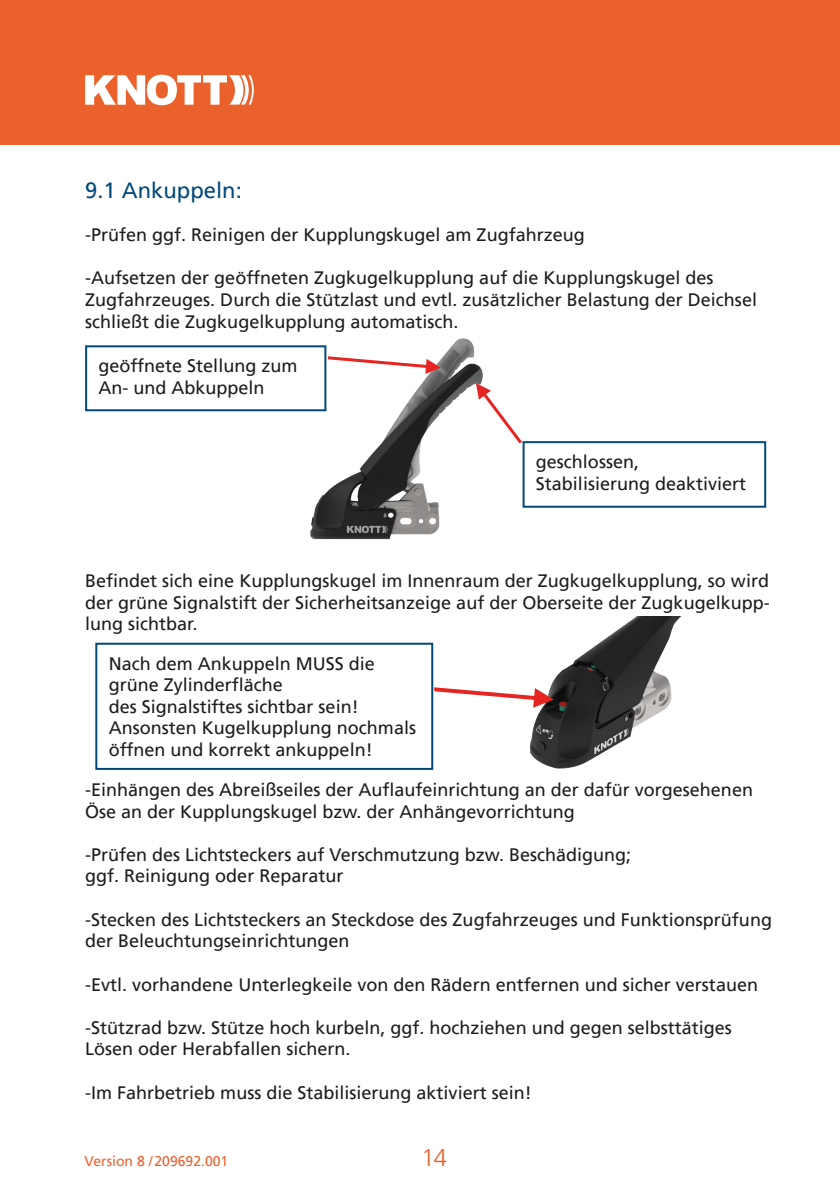
<style>
.page{position:relative;width:840px;height:1191px;background:#fff}
.page>*{position:absolute;margin:0;border:0;box-sizing:border-box;transform-origin:0 0}
.t1{font:300 24px "Frutiger LT Pro";color:#eb612c}
.t2{font:22px "Frutiger LT Pro";color:#004a7b}
.t3{font:18px/21.6px "Frutiger LT Pro";color:#1d1d1b}
.t4{font:14px "Frutiger LT Pro";color:#eb612c}
</style>
<div class="page">
<div style="left:0;top:0;width:839px;height:145px;background:#eb612c"></div>
<svg style="left:85px;top:75px;width:168px;height:30px"></svg>
<img style="left:282px;top:338px;width:201px;height:202px">
<svg style="left:473px;top:379px;width:49px;height:74px"></svg>
<svg style="left:323px;top:338px;width:118px;height:57px"></svg>
<div style="left:85px;top:345px;width:241px;height:66px;border:2px solid #004a7b"></div>
<div style="left:522px;top:441px;width:243px;height:67px;border:2px solid #004a7b"></div>
<img style="left:530px;top:616px;width:152px;height:153px">
<svg style="left:433px;top:664px;width:121px;height:57px"></svg>
<div style="left:95px;top:642px;width:338px;height:128px;border:2px solid #004a7b"></div>
<p class="t2" style="left:85px;top:177px;width:158px">9.1 Ankuppeln:</p>
<p class="t3" style="left:85px;top:224px;width:501px">-Prüfen ggf. Reinigen der Kupplungskugel am Zugfahrzeug</p>
<p class="t3" style="left:85px;top:267px;width:673px">-Aufsetzen der geöffneten Zugkugelkupplung auf die Kupplungskugel des<br>Zugfahrzeuges. Durch die Stützlast und evtl. zusätzlicher Belastung der Deichsel schließt die Zugkugelkupplung automatisch.</p>
<p class="t3" style="left:98px;top:355px;width:200px">geöffnete Stellung zum<br>An- und Abkuppeln</p>
<p class="t3" style="left:535px;top:451px;width:212px">geschlossen,<br>Stabilisierung deaktiviert</p>
<p class="t3" style="left:85px;top:570px;width:685px;text-align:justify">Befindet sich eine Kupplungskugel im Innenraum der Zugkugelkupplung, so wird der grüne Signalstift der Sicherheitsanzeige auf der Oberseite der Zugkugelkupp&shy;lung sichtbar.</p>
<p class="t3" style="left:109px;top:652px;width:309px">Nach dem Ankuppeln MUSS die grüne Zylinderfläche<br>des Signalstiftes sichtbar sein!<br>Ansonsten Kugelkupplung nochmals öffnen und korrekt ankuppeln!</p>
<p class="t3" style="left:85px;top:779px;width:669px">-Einhängen des Abreißseiles der Auflaufeinrichtung an der dafür vorgesehenen<br>Öse an der Kupplungskugel bzw. der Anhängevorrichtung</p>
<p class="t3" style="left:85px;top:844px;width:547px">-Prüfen des Lichtsteckers auf Verschmutzung bzw. Beschädigung; ggf. Reinigung oder Reparatur</p>
<p class="t3" style="left:85px;top:908px;width:688px">-Stecken des Lichtsteckers an Steckdose des Zugfahrzeuges und Funktionsprüfung der Beleuchtungseinrichtungen</p>
<p class="t3" style="left:85px;top:973px;width:674px">-Evtl. vorhandene Unterlegkeile von den Rädern entfernen und sicher verstauen</p>
<p class="t3" style="left:85px;top:1016px;width:648px">-Stützrad bzw. Stütze hoch kurbeln, ggf. hochziehen und gegen selbsttätiges<br>Lösen oder Herabfallen sichern.</p>
<p class="t3" style="left:85px;top:1081px;width:448px">-Im Fahrbetrieb muss die Stabilisierung aktiviert sein!</p>
<p class="t4" style="left:85px;top:1152px;width:145px">Version 8 /209692.001</p>
<h1 class="t1" style="left:421px;top:1143px;width:27px">14</h1>
</div>
